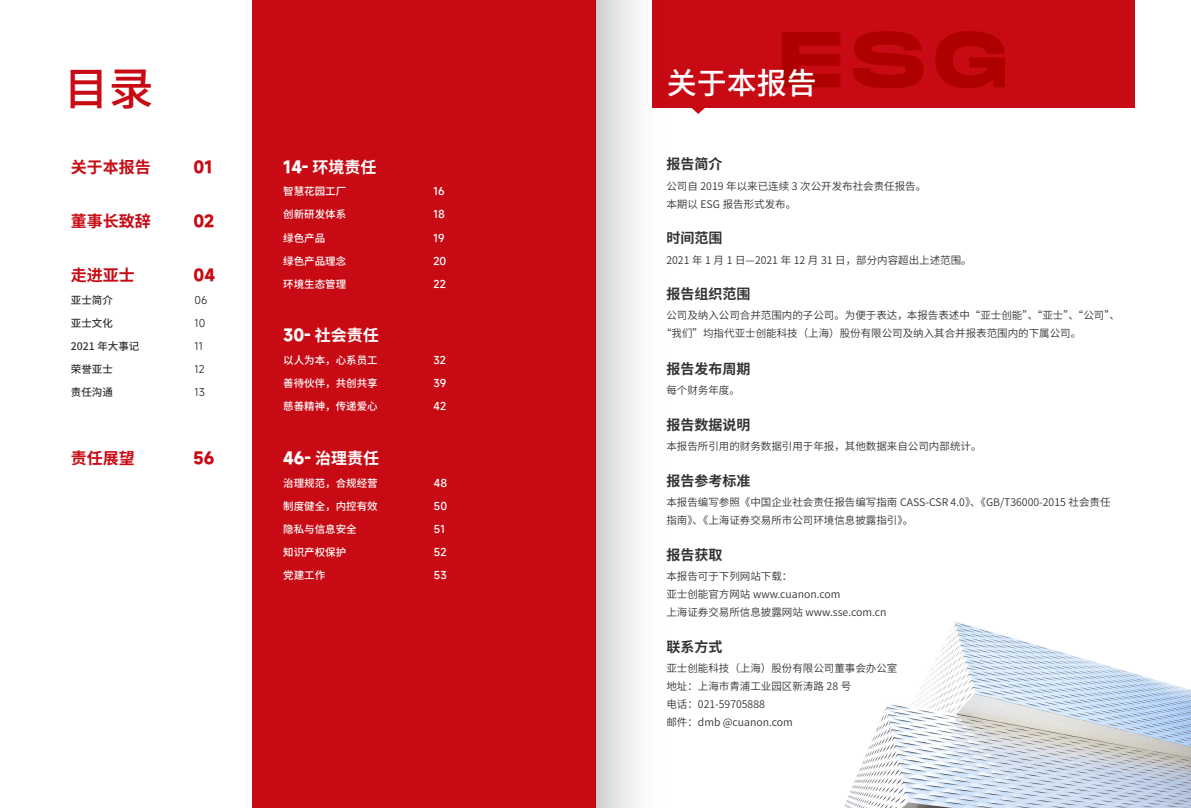
<style>
.page{position:relative;width:1191px;height:808px;background:#fff}
.page>*{position:absolute;margin:0;border:0;box-sizing:border-box;transform-origin:0 0}
.t1{font:500 45px "Source Han Sans CN";color:#c80a14}
.t2{font:500 30px "Source Han Sans CN";color:#fff}
.t3{font:700 16px "Source Han Sans CN";color:#fff}
.t4{font:700 16px "Source Han Sans CN";color:#c80a14}
.t5{font:700 16px "Mi Sans";color:#c80a14}
.t6{font:700 14px "Source Han Sans CN";color:#333}
.t7{font:10.5px/18px "Source Han Sans CN";color:#333}
.t8{font:500 10.5px "Source Han Sans CN";color:#fff}
.t9{font:500 10.5px "Mi Sans";color:#fff}
.t10{font:500 10.5px "Source Han Sans CN";color:#333}
.t11{font:10.5px "Mi Sans";color:#333}
.s1{font-family:"Mi Sans"}
</style>
<div class="page">
<div style="left:252px;top:0;width:343px;height:808px;background:#c80a14"></div>
<img style="left:844px;top:621px;width:347px;height:187px">
<div style="left:652px;top:0;width:482px;height:108px;background:#c80a14"></div>
<svg style="left:691px;top:108px;width:14px;height:6px"></svg>
<svg style="left:782px;top:32px;width:58px;height:55px"></svg>
<svg style="left:853px;top:31px;width:70px;height:57px"></svg>
<svg style="left:935px;top:31px;width:69px;height:57px"></svg>
<svg style="left:595px;top:0;width:41px;height:808px"></svg>
<h1 class="t1" style="left:64px;top:63px;width:91px">目录</h1>
<h2 class="t2" style="left:667px;top:67px;width:151px">关于本报告</h2>
<h3 class="t4" style="left:71px;top:158px;width:82px">关于本报告</h3>
<h3 class="t6" style="left:666px;top:156px;width:57px">报告简介</h3>
<h3 class="t4" style="left:71px;top:212px;width:82px">董事长致辞</h3>
<h3 class="t4" style="left:71px;top:267px;width:66px">走进亚士</h3>
<p class="t10" style="left:71px;top:294px;width:43px">亚士简介</p>
<p class="t10" style="left:71px;top:317px;width:43px">亚士文化</p>
<p class="t10" style="left:71px;top:340px;width:70px">2021 年大事记</p>
<p class="t10" style="left:71px;top:364px;width:43px">荣誉亚士</p>
<p class="t10" style="left:71px;top:387px;width:43px">责任沟通</p>
<h3 class="t3" style="left:283px;top:158px;width:95px"><span class="s1">14-</span> 环境责任</h3>
<p class="t8" style="left:283px;top:186px;width:64px">智慧花园工厂</p>
<p class="t8" style="left:283px;top:209px;width:64px">创新研发体系</p>
<p class="t8" style="left:283px;top:232px;width:43px">绿色产品</p>
<p class="t8" style="left:283px;top:255px;width:64px">绿色产品理念</p>
<p class="t8" style="left:283px;top:278px;width:64px">环境生态管理</p>
<h3 class="t5" style="left:194px;top:156px;width:21px">01</h3>
<p class="t7" style="left:666px;top:177px;width:261px">公司自 2019 年以来已连续 3 次公开发布社会责任报告。本期以 ESG 报告形式发布。</p>
<h3 class="t6" style="left:666px;top:230px;width:57px">时间范围</h3>
<p class="t7" style="left:666px;top:251px;width:307px">2021 年 1 月 1 日—2021 年 12 月 31 日，部分内容超出上述范围。</p>
<h3 class="t6" style="left:666px;top:286px;width:85px">报告组织范围</h3>
<p class="t7" style="left:661px;top:306px;width:460px;text-indent:5px">公司及纳入公司合并范围内的子公司。为便于表达，本报告表述中“亚士创能”、“亚士”、“公司”、“我们”均指代亚士创能科技（上海）股份有限公司及纳入其合并报表范围内的下属公司。</p>
<h3 class="t6" style="left:666px;top:361px;width:85px">报告发布周期</h3>
<p class="t7" style="left:666px;top:381px;width:75px">每个财务年度。</p>
<h3 class="t6" style="left:666px;top:417px;width:85px">报告数据说明</h3>
<p class="t7" style="left:666px;top:438px;width:316px">本报告所引用的财务数据引用于年报，其他数据来自公司内部统计。</p>
<h3 class="t6" style="left:666px;top:473px;width:85px">报告参考标准</h3>
<p class="t7" style="left:666px;top:494px;width:446px">本报告编写参照《中国企业社会责任报告编写指南 CASS-CSR 4.0》、《GB/T36000-2015 社会责任指南》、《上海证券交易所市公司环境信息披露指引》。</p>
<h3 class="t6" style="left:666px;top:547px;width:57px">报告获取</h3>
<p class="t7" style="left:666px;top:567px;width:222px">本报告可于下列网站下载：<br>亚士创能官方网站 www.cuanon.com<br>上海证券交易所信息披露网站 www.sse.com.cn</p>
<h3 class="t6" style="left:666px;top:639px;width:57px">联系方式</h3>
<p class="t7" style="left:666px;top:659px;width:232px">亚士创能科技（上海）股份有限公司董事会办公室地址：上海市青浦工业园区新涛路 28 号<br>电话：021-59705888<br>邮件：dmb @cuanon.com</p>
<p class="t9" style="left:433px;top:184px;width:13px">16</p>
<p class="t9" style="left:433px;top:207px;width:13px">18</p>
<p class="t9" style="left:433px;top:231px;width:13px">19</p>
<p class="t9" style="left:433px;top:254px;width:14px">20</p>
<p class="t9" style="left:433px;top:277px;width:14px">22</p>
<h3 class="t5" style="left:194px;top:210px;width:22px">02</h3>
<h3 class="t5" style="left:194px;top:265px;width:23px">04</h3>
<p class="t11" style="left:195px;top:293px;width:14px">06</p>
<p class="t11" style="left:195px;top:316px;width:12px">10</p>
<p class="t11" style="left:195px;top:339px;width:10px">11</p>
<p class="t11" style="left:195px;top:362px;width:12px">12</p>
<p class="t11" style="left:195px;top:385px;width:12px">13</p>
<h3 class="t3" style="left:283px;top:326px;width:97px"><span class="s1">30-</span> 社会责任</h3>
<p class="t8" style="left:283px;top:354px;width:96px">以人为本，心系员工</p>
<p class="t8" style="left:283px;top:377px;width:96px">善待伙伴，共创共享</p>
<p class="t8" style="left:283px;top:400px;width:96px">慈善精神，传递爱心</p>
<p class="t9" style="left:433px;top:353px;width:14px">32</p>
<p class="t9" style="left:433px;top:376px;width:14px">39</p>
<p class="t9" style="left:433px;top:399px;width:14px">42</p>
<h3 class="t4" style="left:71px;top:449px;width:66px">责任展望</h3>
<h3 class="t3" style="left:283px;top:449px;width:97px"><span class="s1">46-</span> 治理责任</h3>
<p class="t8" style="left:283px;top:477px;width:96px">治理规范，合规经营</p>
<p class="t8" style="left:283px;top:500px;width:96px">制度健全，内控有效</p>
<p class="t8" style="left:283px;top:523px;width:75px">隐私与信息安全</p>
<p class="t8" style="left:283px;top:546px;width:64px">知识产权保护</p>
<p class="t8" style="left:283px;top:569px;width:43px">党建工作</p>
<h3 class="t5" style="left:194px;top:447px;width:22px">56</h3>
<p class="t9" style="left:434px;top:476px;width:15px">48</p>
<p class="t9" style="left:434px;top:499px;width:15px">50</p>
<p class="t9" style="left:434px;top:522px;width:13px">51</p>
<p class="t9" style="left:434px;top:545px;width:14px">52</p>
<p class="t9" style="left:434px;top:568px;width:14px">53</p>
</div>
